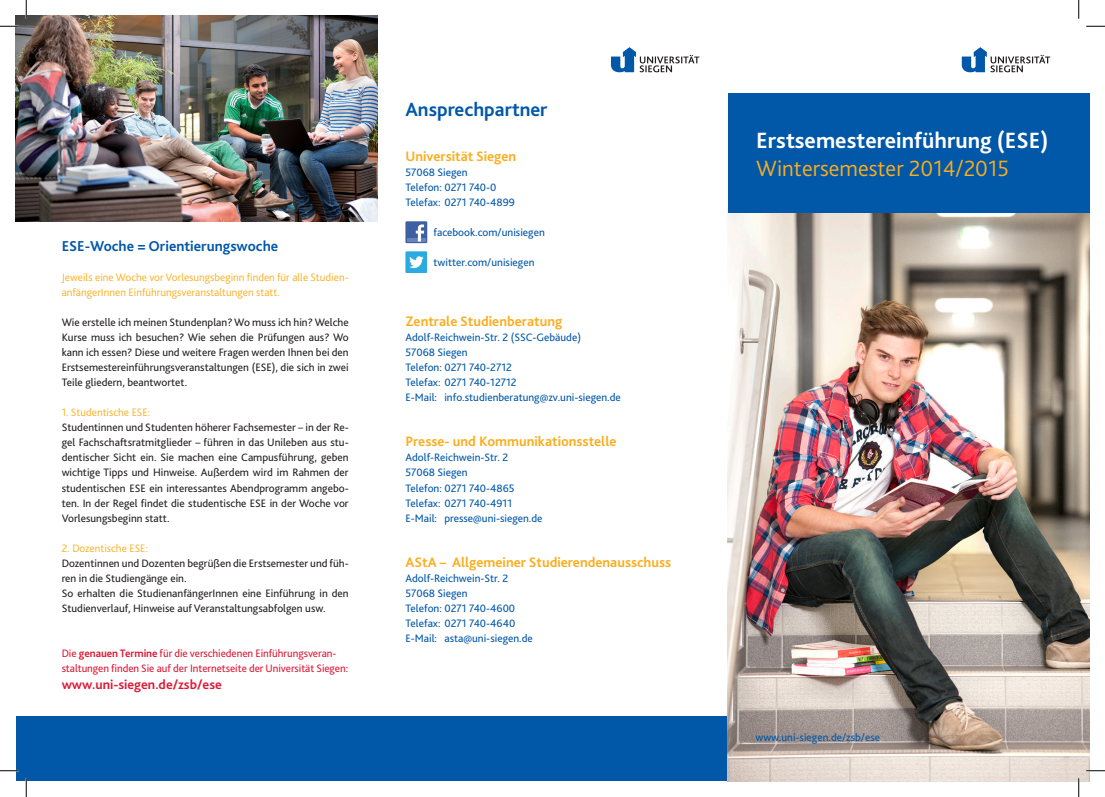
<style>
.page{position:relative;width:1105px;height:797px;background:#fff}
.page>*{position:absolute;margin:0;border:0;box-sizing:border-box;transform-origin:0 0}
.Überschrift_1___Tite{font:700 23.12px "Bliss 2";color:#fff}
.Überschrift_1___Tite-2{font:300 23.12px "Bliss 2";color:#faad1e}
.Überschrift_1___Tite-3{font:700 20px "Bliss 2";color:#0157a8}
.Überschrift_1___Flie{font:700 15px "Bliss 2";color:#0157a8}
.Überschrift_1___Flie-2{font:700 14.38px "Bliss 2";color:#faad1e}
.Überschrift_1___Flie-3{font:700 13.75px "Bliss 2";color:#dc1a36}
.Fließtext{font:11.25px/15px "Bliss 2";color:#231f20;text-align:justify}
.Zwischenüberschrift{font:11.25px "Bliss 2";color:#0157a8}
.Zwischenüberschrift-2{font:300 11.25px/15px "Bliss 2";color:#faad1e}
.Überschrift_1___Flie-4{font:11.25px/15px "Bliss 2";letter-spacing:-.005em;color:#dc1a36}
.Fließtext-2{font:11.25px "Bliss 2";color:#0157a8}
.Überschrift_1___Flie-5{font:11.25px "Bliss 2";color:#0157a8}
.s1{font-weight:700}
</style>
<div class="page">
<div style="left:16px;top:716px;width:1073px;height:65px;background:#0157a8"></div>
<img style="left:728px;top:213px;width:361px;height:568px">
<svg style="left:962px;top:47px;width:88px;height:26px"></svg>
<div style="left:728px;top:93px;width:361px;height:120px;background:#0157a8"></div>
<div style="left:405px;top:221px;width:22px;height:22px;background:#3e60a2"></div>
<hr style="left:407px;top:238px;width:19px;height:3px;background:#6a82b5">
<svg style="left:416px;top:224px;width:8px;height:17px"></svg>
<svg style="left:405px;top:251px;width:22px;height:22px"></svg>
<svg style="left:611px;top:47px;width:88px;height:26px"></svg>
<img style="left:16px;top:16px;width:361px;height:205px">
<svg style="left:0;top:25px;width:19px;height:2px"></svg>
<svg style="left:1086px;top:25px;width:19px;height:2px"></svg>
<svg style="left:0;top:770px;width:19px;height:1px"></svg>
<svg style="left:1086px;top:770px;width:19px;height:1px"></svg>
<svg style="left:25px;top:0;width:2px;height:19px"></svg>
<svg style="left:25px;top:778px;width:2px;height:19px"></svg>
<svg style="left:1078px;top:0;width:1px;height:19px"></svg>
<svg style="left:1078px;top:778px;width:1px;height:19px"></svg>
<p class="Überschrift_1___Flie" style="left:62px;top:237px;width:218px">ESE-Woche = Orientierungswoche</p>
<p class="Zwischenüberschrift-2" style="left:62px;top:270px;width:289px">Jeweils eine Woche vor Vorlesungsbeginn finden für alle Studien&shy;anfängerInnen Einführungsveranstaltungen statt.</p>
<p class="Fließtext" style="left:62px;top:315px;width:289px">Wie erstelle ich meinen Stundenplan? Wo muss ich hin? Welche Kurse muss ich besuchen? Wie sehen die Prüfungen aus? Wo kann ich essen? Diese und weitere Fragen werden Ihnen bei den Erstsemestereinführungsveranstaltungen (ESE), die sich in zwei Teile gliedern, beantwortet.</p>
<p class="Zwischenüberschrift-2" style="left:62px;top:405px;width:90px">1. Studentische ESE:</p>
<p class="Fließtext" style="left:62px;top:420px;width:289px">Studentinnen und Studenten höherer Fachsemester – in der Re&shy;gel Fachschaftsratmitglieder – führen in das Unileben aus stu&shy;dentischer Sicht ein. Sie machen eine Campusführung, geben wichtige Tipps und Hinweise. Außerdem wird im Rahmen der studentischen ESE ein interessantes Abendprogramm angebo&shy;ten. In der Regel findet die studentische ESE in der Woche vor Vorlesungsbeginn statt.</p>
<p class="Zwischenüberschrift-2" style="left:62px;top:540px;width:88px">2. Dozentische ESE:</p>
<p class="Fließtext" style="left:62px;top:555px;width:289px">Dozentinnen und Dozenten begrüßen die Erstsemester und füh&shy;ren in die Studiengänge ein.</p>
<p class="Fließtext" style="left:62px;top:585px;width:289px">So erhalten die StudienanfängerInnen eine Einführung in den<br>Studienverlauf, Hinweise auf Veranstaltungsabfolgen usw.</p>
<p class="Überschrift_1___Flie-4" style="left:62px;top:645px;width:288px">Die <span class="s1">genauen Termine</span> für die verschiedenen Einführungsveran&shy;staltungen finden Sie auf der Internetseite der Universität Siegen:</p>
<p class="Überschrift_1___Flie-3" style="left:62px;top:676px;width:162px">www.uni-siegen.de/zsb/ese</p>
<p class="Überschrift_1___Tite-3" style="left:405px;top:97px;width:144px">Ansprechpartner</p>
<p class="Überschrift_1___Flie-2" style="left:405px;top:148px;width:112px">Universität Siegen</p>
<p class="Zwischenüberschrift" style="left:405px;top:166px;width:64px">57068 Siegen</p>
<p class="Zwischenüberschrift" style="left:405px;top:181px;width:93px">Telefon: 0271 740-0</p>
<p class="Zwischenüberschrift" style="left:405px;top:196px;width:111px">Telefax: 0271 740-4899</p>
<p class="Überschrift_1___Flie-5" style="left:433px;top:226px;width:113px">facebook.com/unisiegen</p>
<p class="Überschrift_1___Flie-5" style="left:433px;top:256px;width:102px">twitter.com/unisiegen</p>
<p class="Überschrift_1___Flie-2" style="left:405px;top:313px;width:158px">Zentrale Studienberatung</p>
<p class="Zwischenüberschrift" style="left:405px;top:331px;width:177px">Adolf-Reichwein-Str. 2 (SSC-Gebäude)</p>
<p class="Zwischenüberschrift" style="left:405px;top:346px;width:64px">57068 Siegen</p>
<p class="Zwischenüberschrift" style="left:405px;top:361px;width:108px">Telefon: 0271 740-2712</p>
<p class="Zwischenüberschrift" style="left:405px;top:376px;width:113px">Telefax: 0271 740-12712</p>
<p class="Zwischenüberschrift" style="left:405px;top:391px;width:217px">E-Mail: info.studienberatung@zv.uni-siegen.de</p>
<p class="Überschrift_1___Flie-2" style="left:405px;top:433px;width:213px">Presse- und Kommunikationsstelle</p>
<p class="Zwischenüberschrift" style="left:405px;top:451px;width:104px">Adolf-Reichwein-Str. 2</p>
<p class="Zwischenüberschrift" style="left:405px;top:466px;width:64px">57068 Siegen</p>
<p class="Zwischenüberschrift" style="left:405px;top:481px;width:111px">Telefon: 0271 740-4865</p>
<p class="Zwischenüberschrift" style="left:405px;top:496px;width:108px">Telefax: 0271 740-4911</p>
<p class="Zwischenüberschrift" style="left:405px;top:511px;width:139px">E-Mail: presse@uni-siegen.de</p>
<p class="Überschrift_1___Flie-2" style="left:405px;top:553px;width:267px">AStA – Allgemeiner Studierendenausschuss</p>
<p class="Zwischenüberschrift" style="left:405px;top:571px;width:104px">Adolf-Reichwein-Str. 2</p>
<p class="Fließtext-2" style="left:405px;top:586px;width:64px">57068 Siegen</p>
<p class="Fließtext-2" style="left:405px;top:601px;width:111px">Telefon: 0271 740-4600</p>
<p class="Fließtext-2" style="left:405px;top:616px;width:111px">Telefax: 0271 740-4640</p>
<p class="Fließtext-2" style="left:405px;top:631px;width:129px">E-Mail: asta@uni-siegen.de</p>
<p class="Überschrift_1___Tite" style="left:756px;top:126px;width:294px">Erstsemestereinführung (ESE)</p>
<p class="Überschrift_1___Tite-2" style="left:756px;top:154px;width:254px">Wintersemester 2014/2015</p>
<p class="Fließtext-2" style="left:755px;top:730px;width:126px">www.uni-siegen.de/zsb/ese</p>
</div>
